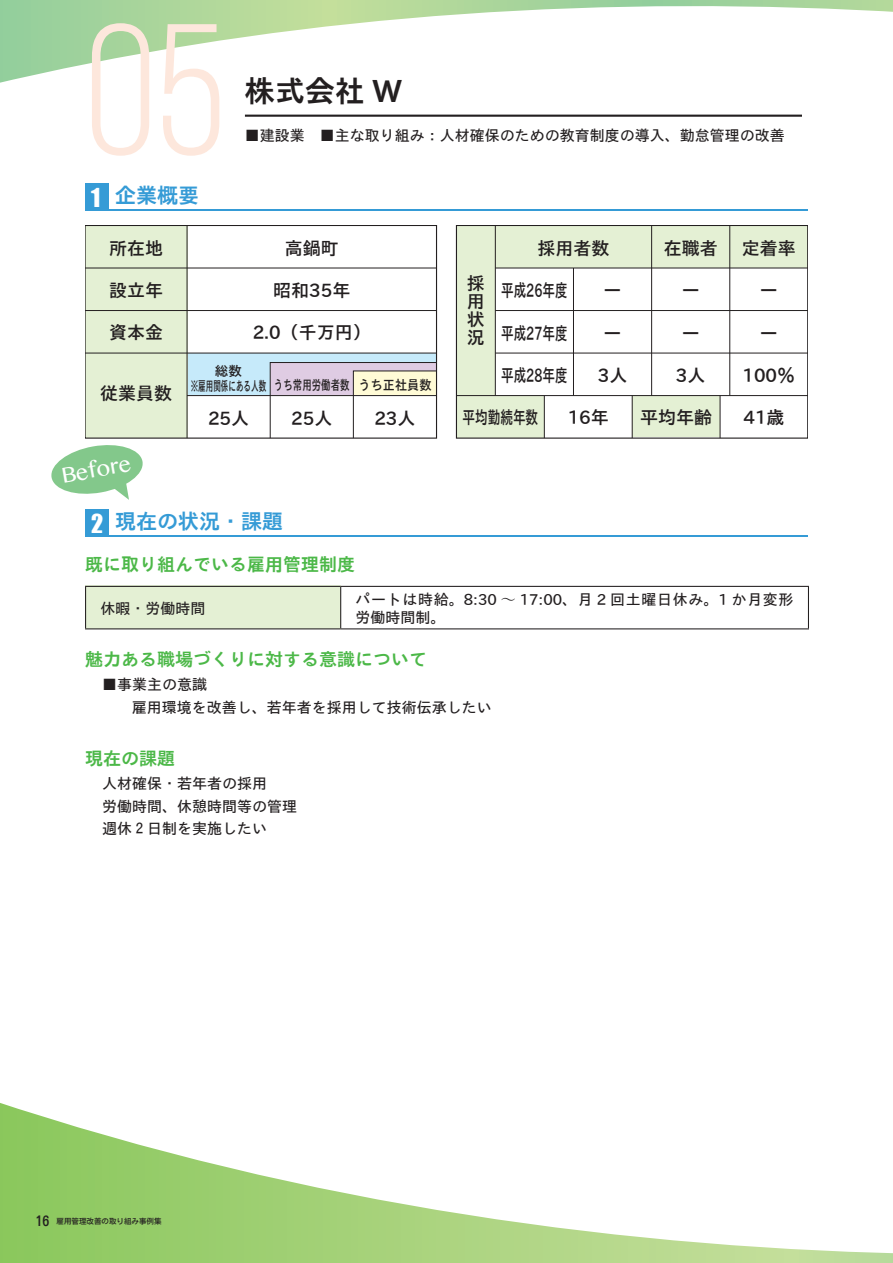
<style>
.page{position:relative;width:893px;height:1263px;background:#fff}
.page>*{position:absolute;margin:0;border:0;box-sizing:border-box;transform-origin:0 0}
.t1{font:186px "Bebas Neue";color:#fde7dc}
.t2{font:30px "TB Goth B 90 msp RKSJ H";color:#231f20}
.t3{font:24px "Impact";color:#fff}
.t4{font:21.6px "Lao MN";color:#fff}
.t5{font:21px "TB Goth B 90 msp RKSJ H";color:#359bd6}
.t6{font:18px/18px "TB Goth DB 90 msp RKSJ H";color:#231f20;text-align:justify}
.t7{font:18px "TB Goth B 90 msp RKSJ H";color:#4cb848}
.t8{font:18px "TB Goth DB 90 msp RKSJ H";color:#231f20;scale:.7 1}
.t9{font:15px/22.5px "TB Goth M 90 ms RKSJ H";color:#231f20}
.t10{font:15px "TB Goth M 90 msp RKSJ H";color:#231f20}
.t11{font:15px/18px "TB Goth M 90 msp RKSJ H";letter-spacing:.04em;color:#231f20}
.t12{font:13.5px/14.5px "TB Goth DB 90 msp RKSJ H";color:#231f20}
.t13{font:7.5px "Motoya Cedar W4 90 msp RKSJ H";color:#231f20}
.s1{font-family:"Koz Min Pr 6 N"}
.s2{font-size:13.8px}
</style>
<div class="page">
<svg style="left:0;top:0;width:893px;height:117px"></svg>
<svg style="left:0;top:1103px;width:893px;height:160px"></svg>
<div style="left:85px;top:586px;width:255px;height:43px;background:#e4f0d4"></div>
<hr style="left:85px;top:535px;width:723px;height:2px;background:#359bd6">
<hr style="left:85px;top:209px;width:723px;height:1px;background:#359bd6">
<hr style="left:245px;top:115px;width:557px;height:2px;background:#231f20">
<svg style="left:51px;top:445px;width:92px;height:55px"></svg>
<div style="left:85px;top:509px;width:24px;height:28px;background:#359bd6"></div>
<div style="left:85px;top:183px;width:24px;height:27px;background:#359bd6"></div>
<div style="left:456px;top:396px;width:88px;height:42px;background:#e4f0d4"></div>
<div style="left:632px;top:396px;width:88px;height:41px;background:#e4f0d4"></div>
<div style="left:495px;top:225px;width:313px;height:43px;background:#e4f0d4"></div>
<div style="left:456px;top:225px;width:39px;height:170px;background:#e4f0d4"></div>
<div style="left:85px;top:225px;width:102px;height:213px;background:#e4f0d4"></div>
<div style="left:456px;top:225px;width:352px;height:213px;border:1px solid #231f20"></div>
<hr style="left:495px;top:268px;width:313px;height:1px;background:#231f20">
<hr style="left:495px;top:310px;width:313px;height:1px;background:#231f20">
<hr style="left:495px;top:353px;width:313px;height:1px;background:#231f20">
<hr style="left:456px;top:395px;width:352px;height:1px;background:#231f20">
<div style="left:85px;top:225px;width:352px;height:213px;border:1px solid #231f20"></div>
<hr style="left:85px;top:268px;width:351px;height:1px;background:#231f20">
<hr style="left:85px;top:310px;width:351px;height:1px;background:#231f20">
<hr style="left:85px;top:353px;width:351px;height:1px;background:#231f20">
<hr style="left:187px;top:225px;width:1px;height:213px;background:#231f20">
<hr style="left:495px;top:225px;width:1px;height:171px;background:#231f20">
<hr style="left:573px;top:268px;width:1px;height:128px;background:#231f20">
<hr style="left:651px;top:225px;width:1px;height:171px;background:#231f20">
<hr style="left:729px;top:225px;width:1px;height:171px;background:#231f20">
<hr style="left:807px;top:225px;width:1px;height:213px;background:#231f20">
<svg style="left:187px;top:353px;width:250px;height:85px"></svg>
<hr style="left:544px;top:396px;width:1px;height:42px;background:#231f20">
<hr style="left:632px;top:396px;width:1px;height:42px;background:#231f20">
<hr style="left:720px;top:396px;width:1px;height:42px;background:#231f20">
<hr style="left:85px;top:586px;width:256px;height:1px;background:#231f20">
<hr style="left:85px;top:587px;width:1px;height:41px;background:#231f20">
<hr style="left:341px;top:586px;width:468px;height:1px;background:#231f20">
<hr style="left:340px;top:587px;width:1px;height:41px;background:#231f20">
<hr style="left:808px;top:587px;width:1px;height:41px;background:#231f20">
<hr style="left:85px;top:628px;width:256px;height:1px;background:#231f20">
<hr style="left:341px;top:628px;width:468px;height:1px;background:#231f20">
<h1 class="t1" style="left:85px;top:-9px;width:143px">05</h1>
<h3 class="t3" style="left:91px;top:179px;width:11px">1</h3>
<p class="t5" style="left:115px;top:185px;width:86px">企業概要</p>
<h2 class="t2" style="left:245px;top:76px;width:159px">株式会社 W</h2>
<p class="t10" style="left:245px;top:128px;width:542px">■建設業　■主な取り組み：人材確保のための教育制度の導入、勤怠管理の改善</p>
<p class="t6" style="left:109px;top:240px;width:55px">所在地</p>
<p class="t6" style="left:109px;top:282px;width:55px">設立年</p>
<p class="t6" style="left:109px;top:324px;width:55px">資本金</p>
<p class="t6" style="left:100px;top:385px;width:73px">従業員数</p>
<p class="t6" style="left:285px;top:240px;width:55px">高鍋町</p>
<p class="t6" style="left:273px;top:282px;width:79px">昭和35年</p>
<p class="t6" style="left:253px;top:324px;width:120px">2.0（千万円）</p>
<p class="t12" style="left:191px;top:364px;width:242px;text-indent:24px">総数<br>※雇用関係にある人数 うち常用労働者数 うち正社員数</p>
<p class="t6" style="left:208px;top:410px;width:43px">25人</p>
<p class="t6" style="left:291px;top:410px;width:43px">25人</p>
<p class="t6" style="left:374px;top:410px;width:43px">23人</p>
<p class="t4" style="left:59px;top:461px;width:72px;rotate:-10deg">Before</p>
<h3 class="t3" style="left:91px;top:505px;width:14px">2</h3>
<p class="t5" style="left:115px;top:511px;width:170px">現在の状況・課題</p>
<p class="t7" style="left:85px;top:556px;width:271px">既に取り組んでいる雇用管理制度</p>
<p class="t6" style="left:467px;top:275px;width:19px">採用状況</p>
<p class="t6" style="left:537px;top:240px;width:73px">採用者数</p>
<p class="t6" style="left:664px;top:240px;width:55px">在職者</p>
<p class="t6" style="left:742px;top:240px;width:55px">定着率</p>
<p class="t8" style="left:501px;top:281px;width:97px">平成26年度</p>
<p class="t8" style="left:501px;top:324px;width:97px">平成27年度</p>
<p class="t8" style="left:501px;top:367px;width:97px">平成28年度</p>
<p class="t6" style="left:604px;top:282px;width:19px">ー</p>
<p class="t6" style="left:682px;top:282px;width:19px">ー</p>
<p class="t6" style="left:760px;top:282px;width:19px">ー</p>
<p class="t6" style="left:604px;top:325px;width:19px">ー</p>
<p class="t6" style="left:598px;top:367px;width:31px">3人</p>
<p class="t6" style="left:682px;top:325px;width:19px">ー</p>
<p class="t6" style="left:676px;top:367px;width:31px">3人</p>
<p class="t6" style="left:760px;top:325px;width:19px">ー</p>
<p class="t6" style="left:742px;top:367px;width:54px">100％</p>
<p class="t8" style="left:463px;top:408px;width:109px">平均勤続年数</p>
<p class="t6" style="left:568px;top:409px;width:43px">16年</p>
<p class="t6" style="left:640px;top:409px;width:73px">平均年齢</p>
<p class="t6" style="left:743px;top:409px;width:43px">41歳</p>
<p class="t10" style="left:100px;top:600px;width:107px">休暇・労働時間</p>
<p class="t11" style="left:356px;top:591px;width:439px">パートは時給。8:30 <span class="s1">〜</span> 17:00、月 2 回土曜日休み。1 か月変形労働時間制。</p>
<p class="t7" style="left:85px;top:650px;width:343px">魅力ある職場づくりに対する意識について</p>
<p class="t9" style="left:117px;top:674px;width:376px;text-indent:-15px">■事業主の意識<br>　雇用環境を改善し、若年者を採用して技術伝承したい</p>
<p class="t7" style="left:85px;top:749px;width:91px">現在の課題</p>
<p class="t9" style="left:102px;top:773px;width:196px">人材確保・若年者の採用<br>労働時間、休憩時間等の管理週休 2 日制を実施したい</p>
<p class="t13" style="left:36px;top:1218px;width:128px"><span class="s2">16</span> 雇用管理改善の取り組み事例集</p>
</div>
